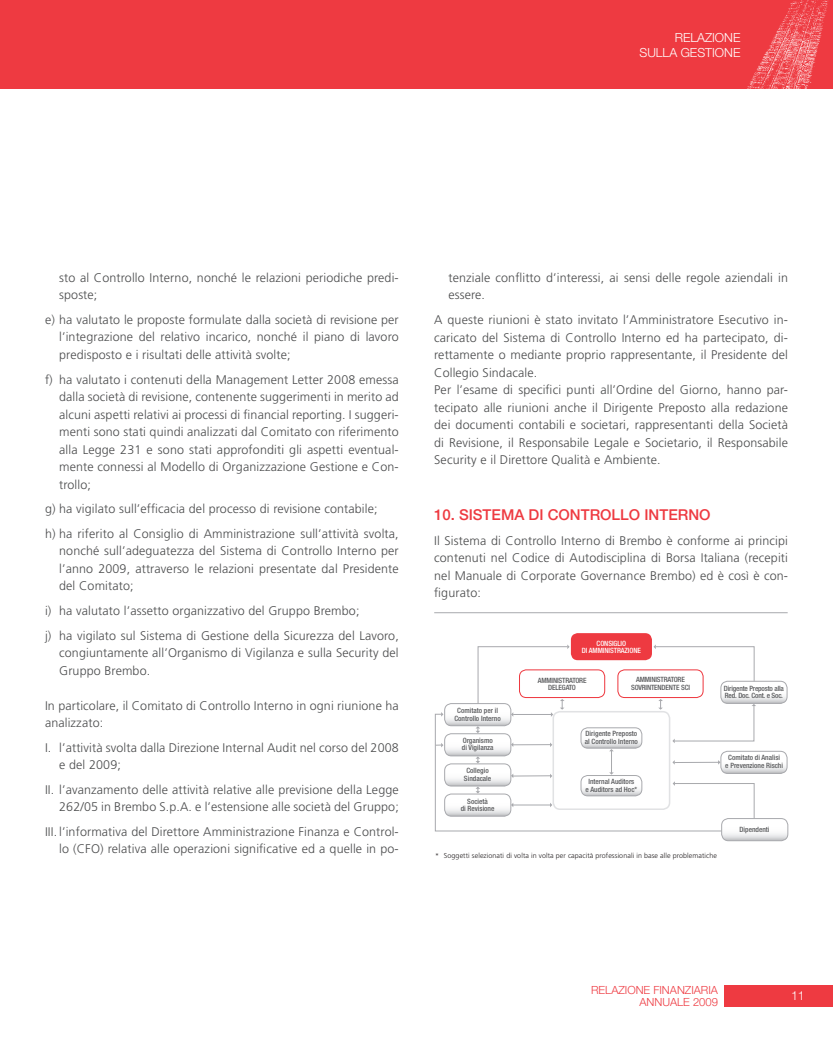
<style>
.page{position:relative;width:833px;height:1053px;background:#fff}
.page>*{position:absolute;margin:0;border:0;box-sizing:border-box;transform-origin:0 0}
.t1{font:500 15px "Helvetica Neue";color:#ee3a41}
.t2{font:300 12.5px/17.5px "Frutiger";letter-spacing:.01em;color:#4b4c4d}
.t3{font:300 12.5px "Helvetica Neue";color:#fff}
.t4{font:300 11.25px/12.5px "Helvetica Neue";color:#ee3a41;text-align:right}
.t5{font:500 condensed 7.25px/7.6px "Helvetica Neue";color:#57585a;text-align:center}
.t6{font:500 condensed 7.25px/7.2px "Helvetica Neue";letter-spacing:-.02em;color:#57585a}
.t7{font:500 condensed 7.25px/7.2px "Helvetica Neue";letter-spacing:-.01em;color:#fff;text-align:center}
.t8{font:300 7.12px "Frutiger";letter-spacing:.01em;color:#231f20}
</style>
<div class="page">
<div style="left:0;top:0;width:833px;height:89px;background:#ee3a41"></div>
<div style="left:725px;top:985px;width:108px;height:21px;background:#ee3a41"></div>
<img style="left:747px;top:0;width:81px;height:89px">
<hr style="left:434px;top:612px;width:353px;height:1px;background:#a8a9ad">
<div style="left:571px;top:633px;width:81px;height:27px;background:#ee3a41;border-radius:7px"></div>
<svg style="left:435px;top:644px;width:353px;height:196px"></svg>
<p class="t3" style="left:674px;top:30px;width:17px">RELAZION</p>
<p class="t3" style="left:733px;top:30px;width:9px">E</p>
<p class="t3" style="left:639px;top:45px;width:17px">SULLA</p>
<p class="t3" style="left:680px;top:45px;width:40px">GESTIONE</p>
<p class="t2" style="left:59px;top:269px;width:341px">sto al Controllo Interno, nonché le relazioni periodiche predi&shy;sposte;</p>
<p class="t2" style="left:59px;top:311px;width:341px;text-align:justify;text-indent:-14px">e) ha valutato le proposte formulate dalla società di revisione per l’integrazione del relativo incarico, nonché il piano di lavoro predisposto e i risultati delle attività svolte;</p>
<p class="t2" style="left:59px;top:370px;width:341px;text-align:justify;text-indent:-14px">f) ha valutato i contenuti della Management Letter 2008 emessa dalla società di revisione, contenente suggerimenti in merito ad alcuni aspetti relativi ai processi di financial reporting. I suggeri&shy;menti sono stati quindi analizzati dal Comitato con riferimento alla Legge 231 e sono stati approfonditi gli aspetti eventual&shy;mente connessi al Modello di Organizzazione Gestione e Con&shy;trollo;</p>
<p class="t2" style="left:45px;top:496px;width:355px;line-height:24.6px">g) ha vigilato sull’efficacia del processo di revisione contabile;<br>h) ha riferito al Consiglio di Amministrazione sull’attività svolta,</p>
<p class="t2" style="left:59px;top:542px;width:341px;text-align:justify">nonché sull’adeguatezza del Sistema di Controllo Interno per l’anno 2009, attraverso le relazioni presentate dal Presidente del Comitato;</p>
<p class="t2" style="left:45px;top:598px;width:355px;line-height:24.6px">i) ha valutato l’assetto organizzativo del Gruppo Brembo;<br>j) ha vigilato sul Sistema di Gestione della Sicurezza del Lavoro,</p>
<p class="t2" style="left:59px;top:644px;width:341px">congiuntamente all’Organismo di Vigilanza e sulla Security del<br>Gruppo Brembo.</p>
<p class="t2" style="left:45px;top:696px;width:355px">In particolare, il Comitato di Controllo Interno in ogni riunione ha analizzato:</p>
<p class="t2" style="left:59px;top:738px;width:341px;text-indent:-14px">I. l’attività svolta dalla Direzione Internal Audit nel corso del 2008 e del 2009;</p>
<p class="t2" style="left:45px;top:780px;width:355px;text-align:right">II. l’avanzamento delle attività relative alle previsione della Legge<br>262/05 in Brembo S.p.A. e l’estensione alle società del Gruppo;</p>
<p class="t2" style="left:45px;top:822px;width:355px;text-align:right">III. l’informativa del Direttore Amministrazione Finanza e Control&shy;lo (CFO) relativa alle operazioni significative ed a quelle in po-</p>
<p class="t2" style="left:448px;top:269px;width:341px">tenziale conflitto d’interessi, ai sensi delle regole aziendali in essere.</p>
<p class="t2" style="left:434px;top:311px;width:355px">A queste riunioni è stato invitato l’Amministratore Esecutivo in&shy;caricato del Sistema di Controllo Interno ed ha partecipato, di&shy;rettamente o mediante proprio rappresentante, il Presidente del Collegio Sindacale.<br>Per l’esame di specifici punti all’Ordine del Giorno, hanno par&shy;tecipato alle riunioni anche il Dirigente Preposto alla redazione dei documenti contabili e societari, rappresentanti della Società di Revisione, il Responsabile Legale e Societario, il Responsabile Security e il Direttore Qualità e Ambiente.</p>
<p class="t1" style="left:434px;top:506px;width:278px">10. SISTEMA DI CONTROLLO INTERNO</p>
<p class="t2" style="left:434px;top:532px;width:355px;text-align:justify">Il Sistema di Controllo Interno di Brembo è conforme ai principi contenuti nel Codice di Autodisciplina di Borsa Italiana (recepiti nel Manuale di Corporate Governance Brembo) ed è così è con&shy;figurato:</p>
<p class="t5" style="left:454px;top:706px;width:48px">Comitato per il<br>Controllo Interno</p>
<p class="t5" style="left:462px;top:736px;width:33px;text-align:left">Organismo di Vigilanza</p>
<p class="t5" style="left:464px;top:766px;width:29px">Collegio<br>Sindacale</p>
<p class="t5" style="left:461px;top:797px;width:35px">Società<br>di Revisione</p>
<p class="t7" style="left:582px;top:639px;width:61px">Consiglio<br>di amministrazione</p>
<p class="t6" style="left:538px;top:676px;width:50px;text-align:center">amministratore delegato</p>
<p class="t6" style="left:631px;top:676px;width:55px;text-indent:5px">amministratore<br>SOVRINTEN</p>
<p class="t5" style="left:661px;top:683px;width:9px">DENTE</p>
<p class="t5" style="left:681px;top:683px;width:10px">SCI</p>
<p class="t5" style="left:585px;top:729px;width:55px;text-align:left">Dirigente Preposto al Controllo Interno</p>
<p class="t5" style="left:585px;top:778px;width:53px">Internal Auditors<br>e Auditors ad Hoc*</p>
<p class="t6" style="left:724px;top:684px;width:62px;line-height:7.6px">Dirigente Preposto alla<br>Red. Doc. Cont. e Soc.</p>
<p class="t5" style="left:725px;top:753px;width:59px">Comitato di Analisi<br>e Prevenzione Rischi</p>
<p class="t5" style="left:739px;top:825px;width:31px">Dipendenti</p>
<p class="t8" style="left:435px;top:851px;width:283px">* Soggetti selezionati di volta in volta per capacità professionali in base alle problematiche</p>
<p class="t4" style="left:591px;top:983px;width:128px">RELAZIONE FINANZIARIA<br>ANNUALE 2009</p>
<p class="t3" style="left:791px;top:987px;width:15px">11</p>
</div>
